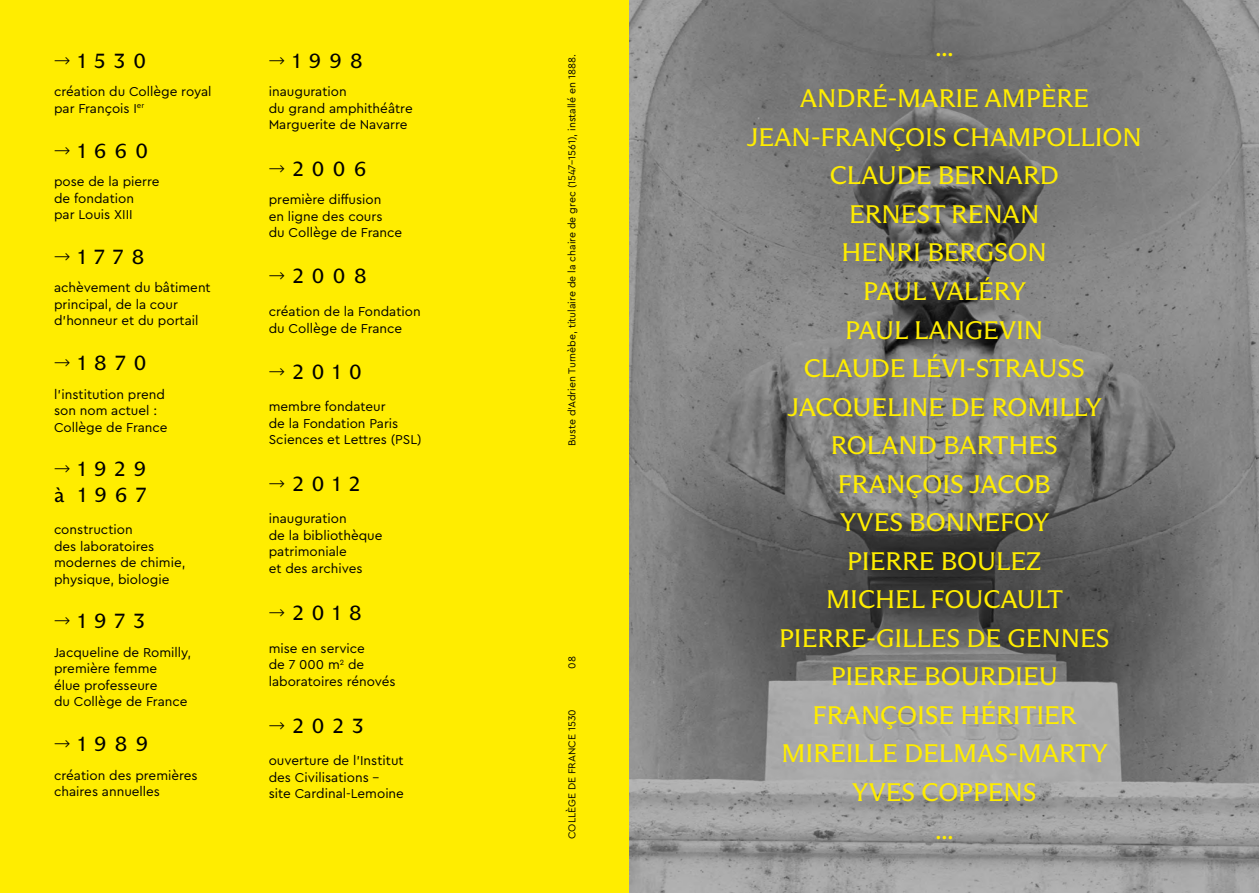
<style>
.page{position:relative;width:1259px;height:893px;background:#fff}
.page>*{position:absolute;margin:0;border:0;box-sizing:border-box;transform-origin:0 0}
.t1{font:25.5px "ABC Arizona Flare Trial";color:#ffed00}
.t2{font:21px/25.2px "ABC Arizona Flare Trial";letter-spacing:.4em;color:#000}
.t3{font:13.5px/16.5px "Cera Pro";color:#000}
.t4{font:10.5px "Cera Pro";color:#000}
.s1{font-family:"Cera Pro";font-size:13.5px}
</style>
<div class="page">
<div style="left:0;top:0;width:629px;height:893px;background:#ffed00"></div>
<svg style="left:629px;top:0;width:630px;height:893px;background:#7f7f7f"></svg>
<h2 class="t2" style="left:54px;top:48px;width:94px"><span class="s1">⟶</span> 1530</h2>
<p class="t3" style="left:54px;top:83px;width:159px">création du Collège royal par François I<sup>er</sup></p>
<h2 class="t2" style="left:54px;top:138px;width:95px"><span class="s1">⟶</span> 1660</h2>
<p class="t3" style="left:54px;top:173px;width:107px">pose de la pierre de fondation<br>par Louis XIII</p>
<h2 class="t2" style="left:54px;top:244px;width:92px"><span class="s1">⟶</span> 1778</h2>
<p class="t3" style="left:54px;top:279px;width:158px">achèvement du bâtiment principal, de la cour d’honneur et du portail</p>
<h2 class="t2" style="left:54px;top:350px;width:94px"><span class="s1">⟶</span> 1870</h2>
<p class="t3" style="left:54px;top:385px;width:115px">l’institution prend son nom actuel :<br>Collège de France</p>
<h2 class="t2" style="left:54px;top:457px;width:94px"><span class="s1">⟶</span> 1929 à 1967</h2>
<p class="t3" style="left:54px;top:521px;width:133px">construction<br>des laboratoires modernes de chimie, physique, biologie</p>
<h2 class="t2" style="left:54px;top:609px;width:92px"><span class="s1">⟶</span> 1973</h2>
<p class="t3" style="left:54px;top:643px;width:139px">Jacqueline de Romilly, première femme<br>élue professeure<br>du Collège de France</p>
<h2 class="t2" style="left:54px;top:731px;width:95px"><span class="s1">⟶</span> 1989</h2>
<p class="t3" style="left:54px;top:766px;width:145px">création des premières chaires annuelles</p>
<h2 class="t2" style="left:269px;top:48px;width:95px"><span class="s1">⟶</span> 1998</h2>
<p class="t3" style="left:269px;top:83px;width:145px">inauguration<br>du grand amphithéâtre<br>Marguerite de Navarre</p>
<h2 class="t2" style="left:269px;top:156px;width:99px"><span class="s1">⟶</span> 2006</h2>
<p class="t3" style="left:269px;top:191px;width:135px">première diffusion<br>en ligne des cours<br>du Collège de France</p>
<h2 class="t2" style="left:269px;top:264px;width:99px"><span class="s1">⟶</span> 2008</h2>
<p class="t3" style="left:269px;top:303px;width:153px">création de la Fondation du Collège de France</p>
<h2 class="t2" style="left:269px;top:359px;width:94px"><span class="s1">⟶</span> 2010</h2>
<p class="t3" style="left:269px;top:398px;width:154px">membre fondateur<br>de la Fondation Paris<br>Sciences et Lettres (PSL)</p>
<h2 class="t2" style="left:269px;top:471px;width:93px"><span class="s1">⟶</span> 2012</h2>
<p class="t3" style="left:269px;top:510px;width:115px">inauguration<br>de la bibliothèque patrimoniale<br>et des archives</p>
<h2 class="t2" style="left:269px;top:600px;width:94px"><span class="s1">⟶</span> 2018</h2>
<p class="t3" style="left:269px;top:639px;width:128px">mise en service<br>de 7 000 m<sup>2</sup> de laboratoires rénovés</p>
<h2 class="t2" style="left:269px;top:713px;width:96px"><span class="s1">⟶</span> 2023</h2>
<p class="t3" style="left:269px;top:752px;width:137px">ouverture de l’Institut des Civilisations – site Cardinal-Lemoine</p>
<p class="t4" style="left:565px;top:446px;width:394px;rotate:-90deg">Buste d’Adrien Turnèbe, titulaire de la chaire de grec (1547-1561), installé en 1888.</p>
<p class="t4" style="left:565px;top:669px;width:14px;rotate:-90deg">08</p>
<p class="t4" style="left:565px;top:839px;width:131px;rotate:-90deg">COLLÈGE DE FRANCE 1530</p>
<p class="t1" style="left:935px;top:32px;width:20px">...</p>
<p class="t1" style="left:800px;top:84px;width:290px">ANDRÉ-MARIE AMPÈRE</p>
<p class="t1" style="left:746px;top:122px;width:396px">JEAN-FRANÇOIS CHAMPOLLION</p>
<p class="t1" style="left:829px;top:161px;width:231px">CLAUDE BERNARD</p>
<p class="t1" style="left:849px;top:199px;width:192px">ERNEST RENAN</p>
<p class="t1" style="left:841px;top:238px;width:207px">HENRI BERGSON</p>
<p class="t1" style="left:863px;top:276px;width:165px">PAUL VALÉRY</p>
<p class="t1" style="left:845px;top:315px;width:199px">PAUL LANGEVIN</p>
<p class="t1" style="left:803px;top:353px;width:283px">CLAUDE LÉVI-STRAUSS</p>
<p class="t1" style="left:787px;top:392px;width:316px">JACQUELINE DE ROMILLY</p>
<p class="t1" style="left:830px;top:430px;width:228px">ROLAND BARTHES</p>
<p class="t1" style="left:837px;top:469px;width:215px">FRANÇOIS JACOB</p>
<p class="t1" style="left:839px;top:507px;width:211px">YVES BONNEFOY</p>
<p class="t1" style="left:847px;top:546px;width:196px">PIERRE BOULEZ</p>
<p class="t1" style="left:826px;top:584px;width:238px">MICHEL FOUCAULT</p>
<p class="t1" style="left:779px;top:623px;width:332px">PIERRE-GILLES DE GENNES</p>
<p class="t1" style="left:830px;top:661px;width:228px">PIERRE BOURDIEU</p>
<p class="t1" style="left:812px;top:700px;width:265px">FRANÇOISE HÉRITIER</p>
<p class="t1" style="left:781px;top:738px;width:328px">MIREILLE DELMAS-MARTY</p>
<p class="t1" style="left:852px;top:777px;width:186px">YVES COPPENS</p>
<p class="t1" style="left:935px;top:815px;width:20px">...</p>
</div>
